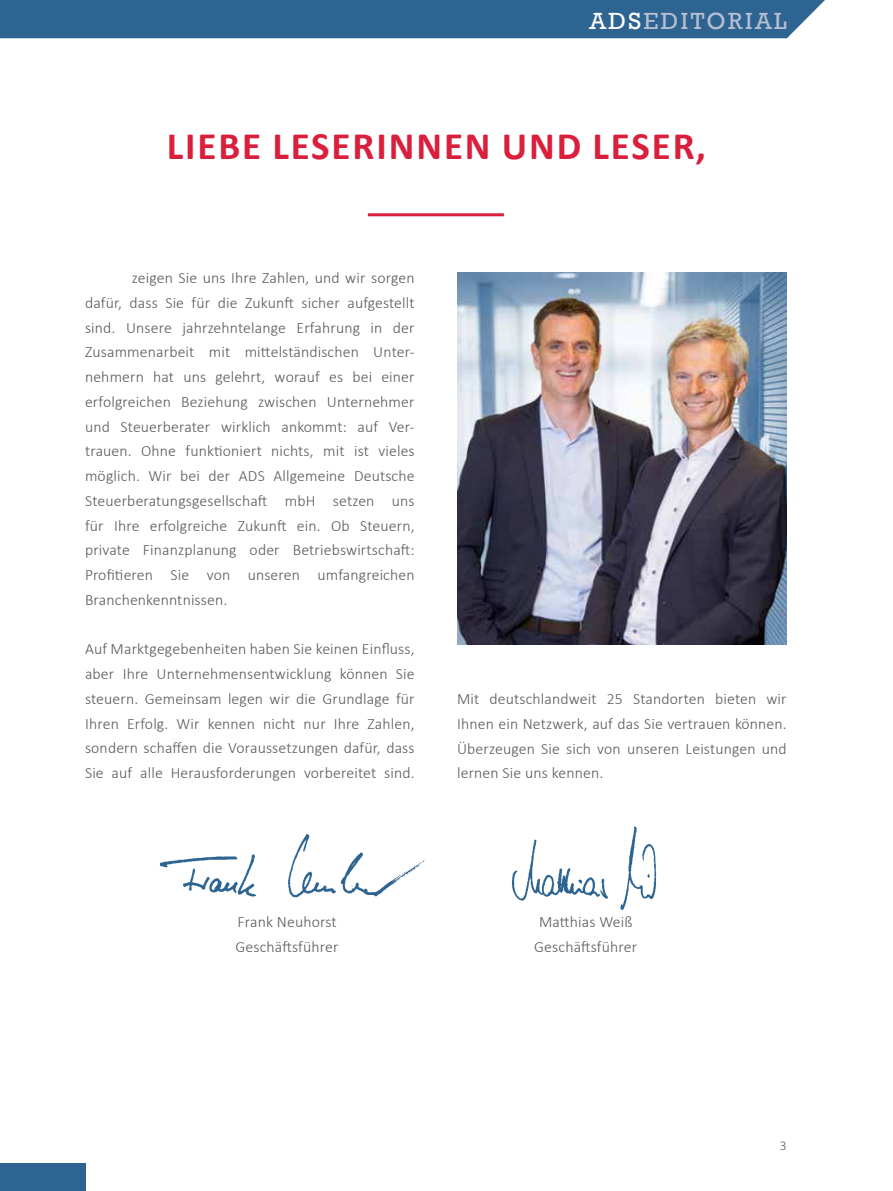
<style>
.page{position:relative;width:893px;height:1191px;background:#fff}
.page>*{position:absolute;margin:0;border:0;box-sizing:border-box;transform-origin:0 0}
.t1{font:700 39px "Calibri";letter-spacing:.05em;color:#da1f3d}
.t2{font:24px "Rockwell";letter-spacing:.1em;color:#b6bed2}
.t3{font:300 15.75px/24.8px "Calibri";letter-spacing:.01em;color:#58595b;text-align:justify}
.t4{font:300 13.5px "Calibri";color:#58595b}
.s1{color:#fff}
</style>
<div class="page">
<div style="left:0;top:0;width:825px;height:38px;background:#2d6491"></div>
<hr style="left:368px;top:213px;width:136px;height:3px;background:#da1f3d">
<div style="left:0;top:1164px;width:85px;height:27px;background:#2d6491"></div>
<img style="left:512px;top:826px;width:145px;height:84px">
<img style="left:159px;top:834px;width:267px;height:64px">
<img style="left:457px;top:273px;width:330px;height:371px">
<h2 class="t2" style="left:589px;top:7px;width:199px"><span class="s1">ADS</span>EDITORIAL</h2>
<h1 class="t1" style="left:167px;top:121px;width:541px">LIEBE LESERINNEN UND LESER,</h1>
<p class="t3" style="left:85px;top:265px;width:331px;text-indent:47px">zeigen Sie uns Ihre Zahlen, und wir sorgen dafür, dass Sie für die Zukunft sicher aufgestellt sind. Unsere jahrzehntelange Erfahrung in der Zusammenarbeit mit mittelständischen Unter&shy;nehmern hat uns gelehrt, worauf es bei einer erfolgreichen Beziehung zwischen Unternehmer und Steuerberater wirklich ankommt: auf Ver&shy;trauen. Ohne funktioniert nichts, mit ist vieles möglich. Wir bei der ADS Allgemeine Deutsche Steuerberatungsgesellschaft mbH setzen uns für Ihre erfolgreiche Zukunft ein. Ob Steuern, private Finanzplanung oder Betriebswirtschaft:<br>Profitieren Sie von unseren umfangreichen Branchenkenntnissen.</p>
<p class="t3" style="left:85px;top:636px;width:331px">Auf Marktgegebenheiten haben Sie keinen Einfluss, aber Ihre Unternehmensentwicklung können Sie steuern. Gemeinsam legen wir die Grundlage für Ihren Erfolg. Wir kennen nicht nur Ihre Zahlen, sondern schaffen die Voraussetzungen dafür, dass Sie auf alle Herausforderungen vorbereitet sind.</p>
<p class="t3" style="left:457px;top:686px;width:331px">Mit deutschlandweit 25 Standorten bieten wir Ihnen ein Netzwerk, auf das Sie vertrauen können.<br>Überzeugen Sie sich von unseren Leistungen und lernen Sie uns kennen.</p>
<p class="t3" style="left:236px;top:909px;width:104px">Frank Neuhorst<br>Geschäftsführer</p>
<p class="t3" style="left:534px;top:909px;width:104px;text-align:center">Matthias Weiß<br>Geschäftsführer</p>
<p class="t4" style="left:780px;top:1136px;width:8px">3</p>
</div>
